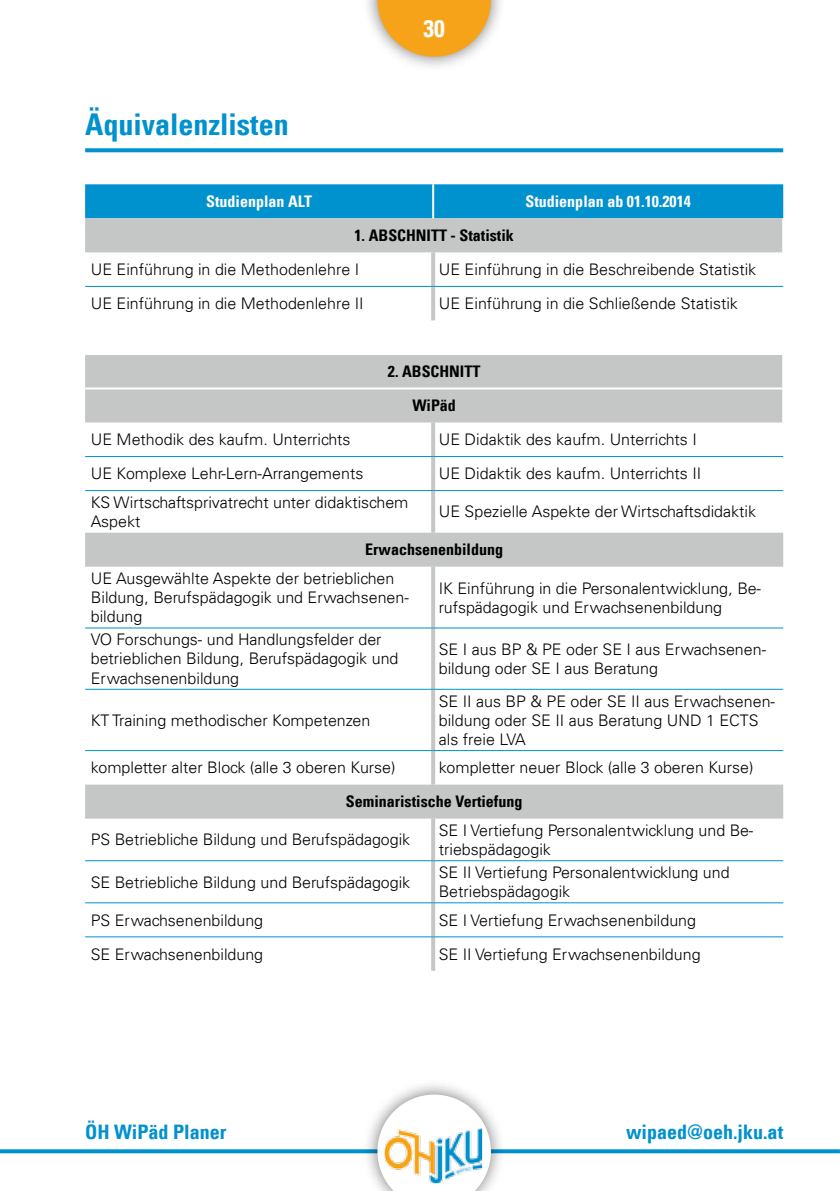
<style>
.page{position:relative;width:840px;height:1191px;background:#fff}
.page>*{position:absolute;margin:0;border:0;box-sizing:border-box;transform-origin:0 0}
.t1{font:700 condensed 30px "Univers LT";color:#0091cf}
.t2{font:700 condensed 24px "Univers LT";color:#fff}
.t3{font:700 condensed 20px "Univers LT";color:#0091cf}
.t4{font:300 16px/19.2px "Univers LT";color:#000}
.t5{font:700 condensed 16px/34px "Univers LT";color:#000;text-align:center}
.t6{font:700 condensed 16px "Univers LT";color:#fff}
</style>
<div class="page">
<svg style="left:0;top:1149px;width:839px;height:4px;background:#1299d2"></svg>
<div style="left:361px;top:1079px;width:144px;height:112px;background:#000;opacity:.53"></div>
<svg style="left:377px;top:1094px;width:113px;height:97px"></svg>
<img style="left:384px;top:1128px;width:98px;height:55px">
<div style="left:361px;top:0;width:144px;height:72px;background:#000;opacity:.53"></div>
<svg style="left:377px;top:0;width:113px;height:57px;background:#f2b045"></svg>
<div style="left:85px;top:184px;width:697px;height:34px;background:#0091cf"></div>
<svg style="left:85px;top:218px;width:697px;height:600px"></svg>
<div style="left:85px;top:320px;width:697px;height:34px;background:#fff"></div>
<hr style="left:432px;top:184px;width:2px;height:34px;background:#fff">
<hr style="left:85px;top:387px;width:348px;height:2px;background:#fff">
<hr style="left:433px;top:387px;width:350px;height:2px;background:#fff">
<hr style="left:781px;top:218px;width:2px;height:34px;background:#fff">
<hr style="left:431px;top:252px;width:4px;height:34px;background:#c5c6c6">
<hr style="left:431px;top:287px;width:4px;height:33px;background:#c5c6c6">
<hr style="left:781px;top:354px;width:2px;height:33px;background:#fff">
<hr style="left:781px;top:389px;width:2px;height:33px;background:#fff">
<hr style="left:431px;top:422px;width:4px;height:34px;background:#c5c6c6">
<hr style="left:431px;top:457px;width:4px;height:33px;background:#c5c6c6">
<hr style="left:431px;top:491px;width:4px;height:41px;background:#c5c6c6">
<hr style="left:431px;top:566px;width:4px;height:62px;background:#c5c6c6">
<hr style="left:431px;top:628px;width:4px;height:61px;background:#c5c6c6">
<hr style="left:431px;top:689px;width:4px;height:61px;background:#c5c6c6">
<hr style="left:431px;top:751px;width:4px;height:33px;background:#c5c6c6">
<hr style="left:431px;top:818px;width:4px;height:42px;background:#c5c6c6">
<hr style="left:431px;top:861px;width:4px;height:41px;background:#c5c6c6">
<hr style="left:431px;top:903px;width:4px;height:33px;background:#c5c6c6">
<hr style="left:431px;top:937px;width:4px;height:34px;background:#c5c6c6">
<hr style="left:85px;top:286px;width:348px;height:1px;background:#0091cf">
<hr style="left:433px;top:286px;width:349px;height:1px;background:#0091cf">
<hr style="left:85px;top:456px;width:348px;height:1px;background:#0091cf">
<hr style="left:433px;top:456px;width:349px;height:1px;background:#0091cf">
<hr style="left:85px;top:490px;width:348px;height:1px;background:#0091cf">
<hr style="left:433px;top:490px;width:349px;height:1px;background:#0091cf">
<hr style="left:85px;top:627px;width:348px;height:1px;background:#0091cf">
<hr style="left:85px;top:689px;width:348px;height:1px;background:#0091cf">
<hr style="left:433px;top:627px;width:349px;height:1px;background:#0091cf">
<hr style="left:433px;top:689px;width:349px;height:1px;background:#0091cf">
<hr style="left:85px;top:750px;width:348px;height:1px;background:#0091cf">
<hr style="left:433px;top:750px;width:349px;height:1px;background:#0091cf">
<hr style="left:85px;top:860px;width:348px;height:1px;background:#0091cf">
<hr style="left:85px;top:902px;width:348px;height:1px;background:#0091cf">
<hr style="left:433px;top:860px;width:349px;height:1px;background:#0091cf">
<hr style="left:433px;top:902px;width:349px;height:1px;background:#0091cf">
<hr style="left:85px;top:936px;width:348px;height:1px;background:#0091cf">
<hr style="left:433px;top:936px;width:349px;height:1px;background:#0091cf">
<svg style="left:85px;top:148px;width:697px;height:4px;background:#1298d2"></svg>
<h1 class="t1" style="left:85px;top:106px;width:205px">Äquivalenzlisten</h1>
<h2 class="t2" style="left:423px;top:14px;width:23px">30</h2>
<p class="t6" style="left:206px;top:192px;width:107px">Studienplan ALT</p>
<p class="t6" style="left:525px;top:192px;width:167px">Studienplan ab 01.10.2014</p>
<p class="t5" style="left:354px;top:218px;width:161px">1. ABSCHNITT - Statistik</p>
<p class="t4" style="left:91px;top:260px;width:270px">UE Einführung in die Methodenlehre I</p>
<p class="t4" style="left:438px;top:260px;width:319px">UE Einführung in die Beschreibende Statistik</p>
<p class="t4" style="left:91px;top:294px;width:274px">UE Einführung in die Methodenlehre II</p>
<p class="t4" style="left:438px;top:294px;width:300px">UE Einführung in die Schließende Statistik</p>
<p class="t5" style="left:387px;top:354px;width:94px">2. ABSCHNITT<br>WiPäd</p>
<p class="t4" style="left:91px;top:430px;width:261px">UE Methodik des kaufm. Unterrichts</p>
<p class="t4" style="left:438px;top:430px;width:259px">UE Didaktik des kaufm. Unterrichts I</p>
<p class="t4" style="left:91px;top:464px;width:274px">UE Komplexe Lehr-Lern-Arrangements</p>
<p class="t4" style="left:438px;top:464px;width:264px">UE Didaktik des kaufm. Unterrichts II</p>
<p class="t4" style="left:91px;top:492px;width:319px">KS Wirtschaftsprivatrecht unter didaktischem<br>Aspekt</p>
<p class="t4" style="left:438px;top:502px;width:318px">UE Spezielle Aspekte der Wirtschaftsdidaktik</p>
<p class="t5" style="left:365px;top:533px;width:139px">Erwachsenenbildung</p>
<p class="t4" style="left:91px;top:568px;width:319px">UE Ausgewählte Aspekte der betrieblichen<br>Bildung, Berufspädagogik und Erwachsenen&shy;bildung</p>
<p class="t4" style="left:438px;top:578px;width:323px">IK Einführung in die Personalentwicklung, Be&shy;rufspädagogik und Erwachsenenbildung</p>
<p class="t4" style="left:91px;top:630px;width:309px">VO Forschungs- und Handlungsfelder der betrieblichen Bildung, Berufspädagogik und<br>Erwachsenenbildung</p>
<p class="t4" style="left:438px;top:639px;width:328px">SE I aus BP &amp; PE oder SE I aus Erwachsenen&shy;bildung oder SE I aus Beratung</p>
<p class="t4" style="left:91px;top:710px;width:281px">KT Training methodischer Kompetenzen</p>
<p class="t4" style="left:438px;top:691px;width:337px">SE II aus BP &amp; PE oder SE II aus Erwachsenen&shy;bildung oder SE II aus Beratung UND 1 ECTS als freie LVA</p>
<p class="t4" style="left:91px;top:758px;width:306px">kompletter alter Block (alle 3 oberen Kurse)</p>
<p class="t4" style="left:438px;top:758px;width:316px">kompletter neuer Block (alle 3 oberen Kurse)</p>
<p class="t5" style="left:346px;top:784px;width:178px">Seminaristische Vertiefung</p>
<p class="t4" style="left:91px;top:830px;width:321px">PS Betriebliche Bildung und Berufspädagogik</p>
<p class="t4" style="left:438px;top:820px;width:316px">SE I Vertiefung Personalentwicklung und Be&shy;triebspädagogik</p>
<p class="t4" style="left:91px;top:872px;width:321px">SE Betriebliche Bildung und Berufspädagogik</p>
<p class="t4" style="left:438px;top:862px;width:292px">SE II Vertiefung Personalentwicklung und<br>Betriebspädagogik</p>
<p class="t4" style="left:91px;top:910px;width:174px">PS Erwachsenenbildung</p>
<p class="t4" style="left:438px;top:910px;width:258px">SE I Vertiefung Erwachsenenbildung</p>
<p class="t4" style="left:91px;top:944px;width:174px">SE Erwachsenenbildung</p>
<p class="t4" style="left:438px;top:944px;width:263px">SE II Vertiefung Erwachsenenbildung</p>
<p class="t3" style="left:85px;top:1119px;width:143px">ÖH WiPäd Planer</p>
<p class="t3" style="left:625px;top:1119px;width:159px">wipaed@oeh.jku.at</p>
</div>
